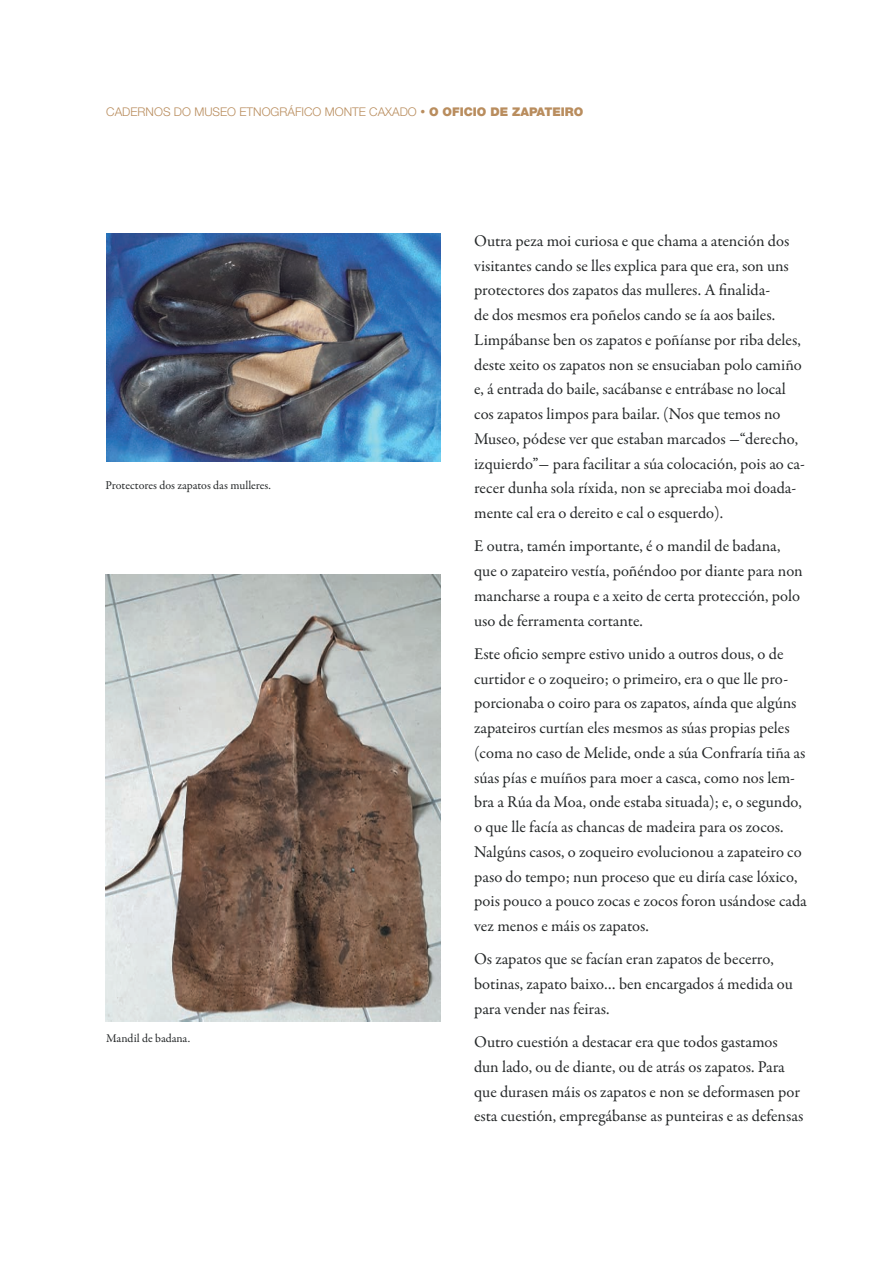
<style>
.page{position:relative;width:893px;height:1263px;background:#fff}
.page>*{position:absolute;margin:0;border:0;box-sizing:border-box;transform-origin:0 0}
.t1{font:16.5px/24.8px "Garamond Premr Pro";color:#252829}
.t2{font:300 12px "Helvetica Neue LT Std";color:#b98d5e}
.t3{font:12px "Garamond Premr Pro";color:#252829}
.s1{font-weight:900}
</style>
<div class="page">
<img style="left:106px;top:234px;width:334px;height:228px">
<img style="left:106px;top:574px;width:335px;height:447px">
<p class="t2" style="left:106px;top:104px;width:479px">CADERNOS DO MUSEO ETNOGRÁFICO MONTE CAXADO • <span class="s1">O OFICIO DE ZAPATEIRO</span></p>
<p class="t3" style="left:106px;top:478px;width:167px">Protectores dos zapatos das mulleres.</p>
<p class="t3" style="left:106px;top:1031px;width:85px">Mandil de badana.</p>
<p class="t1" style="left:474px;top:229px;width:332px">Outra peza moi curiosa e que chama a atención dos visitantes cando se lles explica para que era, son uns protectores dos zapatos das mulleres. A finalida-<br>de dos mesmos era poñelos cando se ía aos bailes.<br>Limpábanse ben os zapatos e poñíanse por riba deles, deste xeito os zapatos non se ensuciaban polo camiño e, á entrada do baile, sacábanse e entrábase no local cos zapatos limpos para bailar. (Nos que temos no Museo, pódese ver que estaban marcados -“derecho, izquierdo”- para facilitar a súa colocación, pois ao ca&shy;recer dunha sola ríxida, non se apreciaba moi doada&shy;mente cal era o dereito e cal o esquerdo).</p>
<p class="t1" style="left:474px;top:534px;width:330px">E outra, tamén importante, é o mandil de badana, que o zapateiro vestía, poñéndoo por diante para non mancharse a roupa e a xeito de certa protección, polo uso de ferramenta cortante.</p>
<p class="t1" style="left:474px;top:642px;width:334px">Este oficio sempre estivo unido a outros dous, o de curtidor e o zoqueiro; o primeiro, era o que lle pro&shy;porcionaba o coiro para os zapatos, aínda que algúns zapateiros curtían eles mesmos as súas propias peles (coma no caso de Melide, onde a súa Confraría tiña as súas pías e muíños para moer a casca, como nos lem&shy;bra a Rúa da Moa, onde estaba situada); e, o segundo, o que lle facía as chancas de madeira para os zocos.<br>Nalgúns casos, o zoqueiro evolucionou a zapateiro co paso do tempo; nun proceso que eu diría case lóxico, pois pouco a pouco zocas e zocos foron usándose cada vez menos e máis os zapatos.</p>
<p class="t1" style="left:474px;top:947px;width:320px">Os zapatos que se facían eran zapatos de becerro, botinas, zapato baixo… ben encargados á medida ou para vender nas feiras.</p>
<p class="t1" style="left:474px;top:1030px;width:331px">Outro cuestión a destacar era que todos gastamos dun lado, ou de diante, ou de atrás os zapatos. Para que durasen máis os zapatos e non se deformasen por esta cuestión, empregábanse as punteiras e as defensas</p>
</div>
